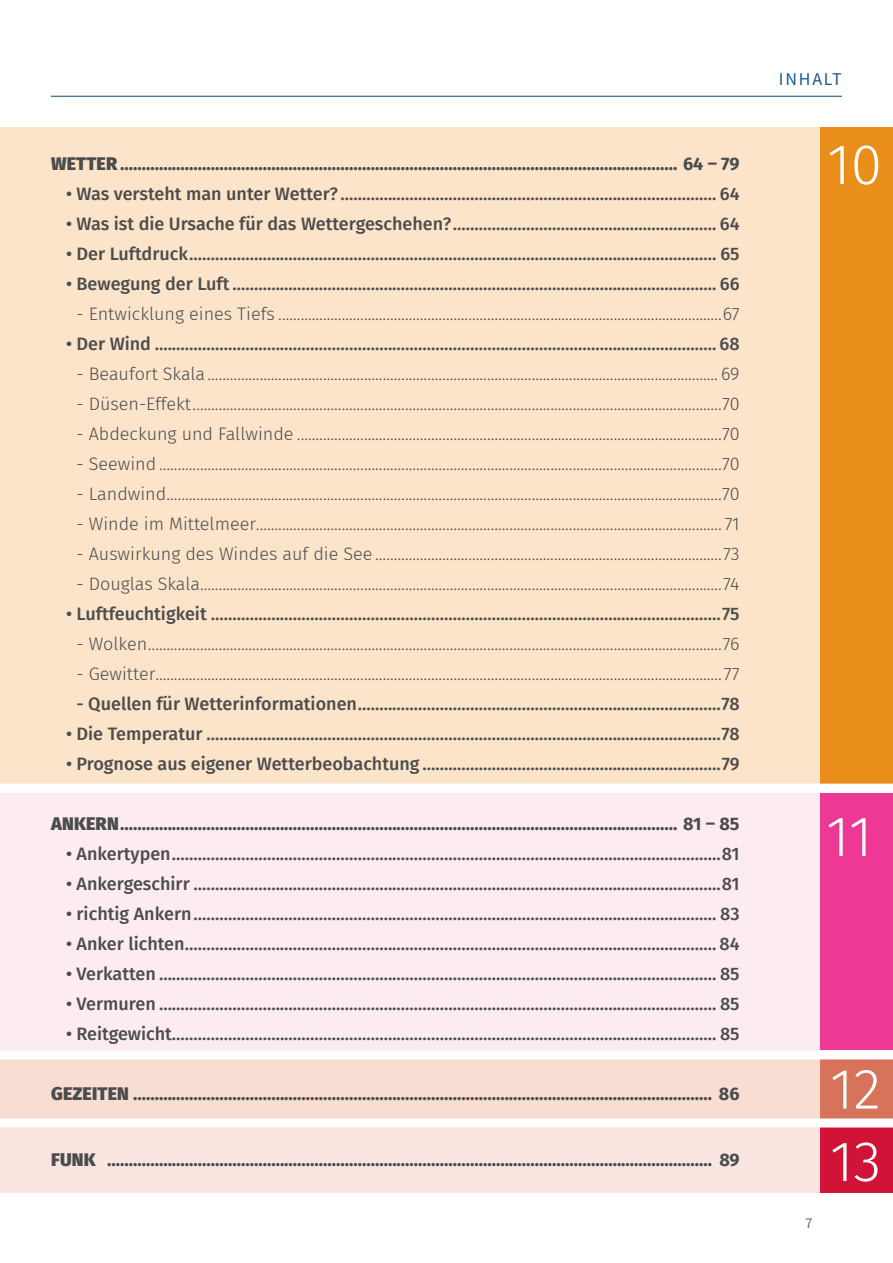
<style>
.page{position:relative;width:893px;height:1263px;background:#fff}
.page>*{position:absolute;margin:0;border:0;box-sizing:border-box;transform-origin:0 0}
.t1{font:300 57px "Fira Sans";color:#fff}
.t2{font:500 18px "Fira Sans";color:#4b4c4d}
.t3{font:300 18px "Fira Sans";color:#4b4c4d}
.t4{font:700 18px "Fira Sans";letter-spacing:-.005em;color:#4b4c4d}
.t5{font:18px "Source Sans Pro";letter-spacing:.1em;color:#19598a}
.t6{font:15px "Source Sans Pro";color:#69696c}
.s1{font-weight:900}
</style>
<div class="page">
<hr style="left:51px;top:96px;width:791px;height:1px;background:#0c4772">
<div style="left:0;top:128px;width:893px;height:658px;background:#fbe4c9"></div>
<div style="left:0;top:1123px;width:893px;height:70px;background:#fae5e0"></div>
<div style="left:0;top:786px;width:893px;height:281px;background:#fcebf2"></div>
<div style="left:0;top:1058px;width:893px;height:69px;background:#f7ddd2"></div>
<div style="left:821px;top:128px;width:72px;height:658px;background:#e98d1b"></div>
<div style="left:821px;top:793px;width:72px;height:256px;background:#ed3896"></div>
<div style="left:821px;top:1056px;width:72px;height:68px;background:#d7725b"></div>
<div style="left:821px;top:1123px;width:72px;height:70px;background:#d11337"></div>
<div style="left:0;top:784px;width:893px;height:9px;background:#fff"></div>
<div style="left:0;top:1050px;width:893px;height:9px;background:#fff"></div>
<div style="left:0;top:1118px;width:893px;height:9px;background:#fff"></div>
<p class="t4" style="left:51px;top:148px;width:690px"><span class="s1">WETTER</span>................................................................................................................................. 64 – 79</p>
<p class="t2" style="left:66px;top:179px;width:675px">• Was versteht man unter Wetter? ....................................................................................... 64</p>
<p class="t2" style="left:66px;top:209px;width:675px">• Was ist die Ursache für das Wettergeschehen?............................................................. 64</p>
<p class="t2" style="left:66px;top:239px;width:675px">• Der Luftdruck.......................................................................................................................... 65</p>
<p class="t2" style="left:66px;top:269px;width:675px">• Bewegung der Luft ................................................................................................................ 66</p>
<p class="t3" style="left:77px;top:301px;width:664px">- Entwicklung eines Tiefs .......................................................................................................................67</p>
<p class="t2" style="left:66px;top:329px;width:675px">• Der Wind .................................................................................................................................. 68</p>
<p class="t3" style="left:77px;top:361px;width:664px">- Beaufort Skala......................................................................................................................................... 69</p>
<p class="t3" style="left:77px;top:391px;width:664px">- Düsen-Effekt..............................................................................................................................................70</p>
<p class="t3" style="left:77px;top:421px;width:664px">- Abdeckung und Fallwinde ..................................................................................................................70</p>
<p class="t3" style="left:77px;top:451px;width:664px">- Seewind .......................................................................................................................................................70</p>
<p class="t3" style="left:77px;top:481px;width:664px">- Landwind.....................................................................................................................................................70</p>
<p class="t3" style="left:77px;top:511px;width:664px">- Winde im Mittelmeer............................................................................................................................. 71</p>
<p class="t3" style="left:77px;top:541px;width:664px">- Auswirkung des Windes auf die See .............................................................................................73</p>
<p class="t3" style="left:77px;top:571px;width:665px">- Douglas Skala............................................................................................................................................74</p>
<p class="t2" style="left:66px;top:599px;width:675px">• Luftfeuchtigkeit ......................................................................................................................75</p>
<p class="t3" style="left:77px;top:631px;width:664px">- Wolken..........................................................................................................................................................76</p>
<p class="t3" style="left:77px;top:661px;width:664px">- Gewitter........................................................................................................................................................ 77</p>
<p class="t2" style="left:77px;top:689px;width:664px">- Quellen für Wetterinformationen....................................................................................78</p>
<p class="t2" style="left:66px;top:719px;width:675px">• Die Temperatur .......................................................................................................................78</p>
<p class="t2" style="left:66px;top:749px;width:675px">• Prognose aus eigener Wetterbeobachtung .....................................................................79</p>
<p class="t4" style="left:51px;top:808px;width:690px"><span class="s1">ANKERN</span>................................................................................................................................. 81 – 85</p>
<p class="t2" style="left:66px;top:839px;width:675px">• Ankertypen...............................................................................................................................81</p>
<p class="t2" style="left:66px;top:869px;width:675px">• Ankergeschirr ..........................................................................................................................81</p>
<p class="t2" style="left:66px;top:899px;width:675px">• richtig Ankern......................................................................................................................... 83</p>
<p class="t2" style="left:66px;top:929px;width:675px">• Anker lichten........................................................................................................................... 84</p>
<p class="t2" style="left:66px;top:959px;width:675px">• Verkatten ................................................................................................................................. 85</p>
<p class="t2" style="left:66px;top:989px;width:675px">• Vermuren ................................................................................................................................. 85</p>
<p class="t2" style="left:66px;top:1019px;width:675px">• Reitgewicht.............................................................................................................................. 85</p>
<p class="t4" style="left:51px;top:1078px;width:690px"><span class="s1">GEZEITEN</span> ...................................................................................................................................... 86</p>
<p class="t4" style="left:51px;top:1144px;width:690px"><span class="s1">FUNK</span> ............................................................................................................................................ 89</p>
<p class="t5" style="left:779px;top:68px;width:65px">INHALT</p>
<p class="t1" style="left:827px;top:124px;width:56px">10</p>
<p class="t1" style="left:826px;top:796px;width:48px">11</p>
<p class="t6" style="left:805px;top:1213px;width:9px">7</p>
<p class="t1" style="left:830px;top:1048px;width:52px">12</p>
<p class="t1" style="left:830px;top:1121px;width:53px">13</p>
</div>
